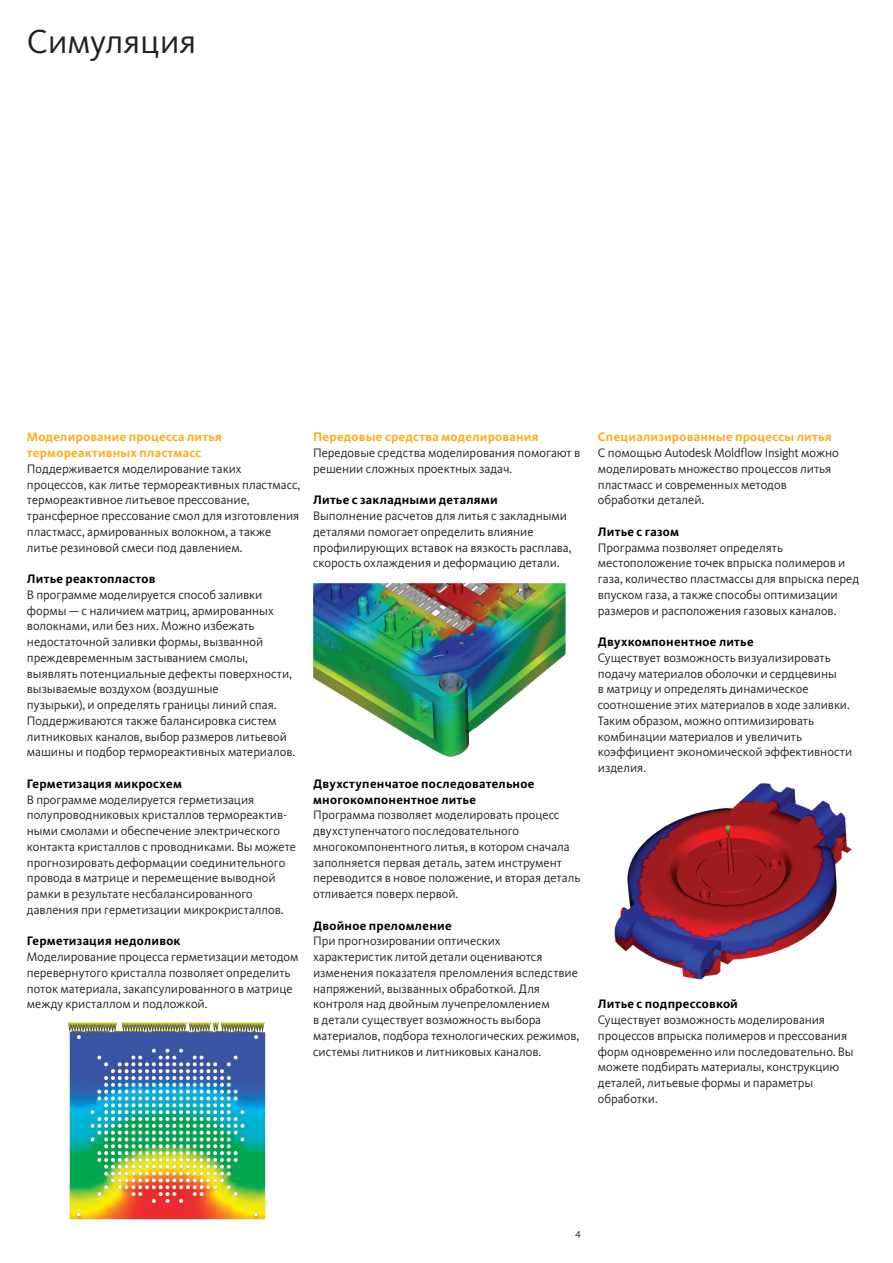
<style>
.page{position:relative;width:893px;height:1263px;background:#fff}
.page>*{position:absolute;margin:0;border:0;box-sizing:border-box;transform-origin:0 0}
.Common_-_heading_lar{font:34.5px "Kievit CY";letter-spacing:-.01em;color:#231f20}
.Common_-_body_text{font:12.75px/15.8px "Kievit CY";letter-spacing:-.005em;color:#231f20}
.Inventor_-_text_subh{font:700 12.75px/15.8px "Kievit CY";letter-spacing:.02em;color:#000002}
.Inventor_-_text_head{font:700 12.75px "Kievit CY";letter-spacing:.02em;color:#faaf18}
.Autodesk_text_headin{font:700 12.75px/15.8px "Kievit CY";letter-spacing:.02em;color:#faaf18}
.Common_-_body_text-2{font:700 12.75px "Kievit CY";letter-spacing:.015em;color:#000002}
.t1{font:10.5px "Kievit CY";color:#231f20}
</style>
<div class="page">
<img style="left:68px;top:1022px;width:198px;height:198px">
<img style="left:313px;top:583px;width:253px;height:174px">
<img style="left:614px;top:783px;width:238px;height:197px">
<p class="Common_-_heading_lar" style="left:27px;top:23px;width:171px">Симуляция</p>
<p class="Autodesk_text_headin" style="left:27px;top:429px;width:197px">Моделирование процесса литья термореактивных пластмасс</p>
<p class="Common_-_body_text" style="left:27px;top:461px;width:275px">Поддерживается моделирование таких процессов, как литье термореактивных пластмасс, термореактивное литьевое прессование, трансферное прессование смол для изготовления пластмасс, армированных волокном, а также литье резиновой смеси под давлением.</p>
<p class="Inventor_-_text_subh" style="left:27px;top:571px;width:130px">Литье реактопластов</p>
<p class="Common_-_body_text" style="left:27px;top:587px;width:270px">В программе моделируется способ заливки формы — с наличием матриц, армированных волокнами, или без них. Можно избежать недостаточной заливки формы, вызванной преждевременным застыванием смолы, выявлять потенциальные дефекты поверхности, вызываемые воздухом (воздушные<br>пузырьки), и определять границы линий спая.<br>Поддерживаются также балансировка систем литниковых каналов, выбор размеров литьевой машины и подбор термореактивных материалов.</p>
<p class="Inventor_-_text_subh" style="left:27px;top:776px;width:157px">Герметизация микросхем</p>
<p class="Common_-_body_text" style="left:27px;top:792px;width:271px">В программе моделируется герметизация полупроводниковых кристаллов термореактив&shy;ными смолами и обеспечение электрического контакта кристаллов с проводниками. Вы можете прогнозировать деформации соединительного провода в матрице и перемещение выводной рамки в результате несбалансированного давления при герметизации микрокристаллов.</p>
<p class="Inventor_-_text_subh" style="left:27px;top:933px;width:155px">Герметизация недоливок</p>
<p class="Common_-_body_text" style="left:27px;top:949px;width:273px">Моделирование процесса герметизации методом перевернутого кристалла позволяет определить поток материала, закапсулированного в матрице между кристаллом и подложкой.</p>
<p class="Inventor_-_text_head" style="left:313px;top:430px;width:227px">Передовые средства моделирования</p>
<p class="Common_-_body_text" style="left:313px;top:445px;width:269px">Передовые средства моделирования помогают в решении сложных проектных задач.</p>
<p class="Inventor_-_text_subh" style="left:313px;top:492px;width:186px">Литье с закладными деталями</p>
<p class="Common_-_body_text" style="left:313px;top:508px;width:260px">Выполнение расчетов для литья с закладными деталями помогает определить влияние профилирующих вставок на вязкость расплава, скорость охлаждения и деформацию детали.</p>
<p class="Inventor_-_text_subh" style="left:313px;top:776px;width:223px">Двухступенчатое последовательное многокомпонентное литье</p>
<p class="Common_-_body_text" style="left:313px;top:807px;width:269px">Программа позволяет моделировать процесс двухступенчатого последовательного многокомпонентного литья, в котором сначала заполняется первая деталь, затем инструмент переводится в новое положение, и вторая деталь отливается поверх первой.</p>
<p class="Inventor_-_text_subh" style="left:313px;top:918px;width:140px">Двойное преломление</p>
<p class="Common_-_body_text" style="left:313px;top:933px;width:268px">При прогнозировании оптических характеристик литой детали оцениваются изменения показателя преломления вследствие напряжений, вызванных обработкой. Для контроля над двойным лучепреломлением<br>в детали существует возможность выбора материалов, подбора технологических режимов, системы литников и литниковых каналов.</p>
<p class="Inventor_-_text_head" style="left:598px;top:430px;width:235px">Специализированные процессы литья</p>
<p class="Common_-_body_text" style="left:598px;top:445px;width:242px">С помощью Autodesk Moldflow Insight можно моделировать множество процессов литья пластмасс и современных методов обработки деталей.</p>
<p class="Inventor_-_text_subh" style="left:598px;top:524px;width:83px">Литье с газом</p>
<p class="Common_-_body_text" style="left:598px;top:540px;width:263px">Программа позволяет определять местоположение точек впрыска полимеров и газа, количество пластмассы для впрыска перед впуском газа, а также способы оптимизации размеров и расположения газовых каналов.</p>
<p class="Common_-_body_text-2" style="left:598px;top:635px;width:157px">Двухкомпонентное литье</p>
<p class="Common_-_body_text" style="left:598px;top:650px;width:256px">Существует возможность визуализировать подачу материалов оболочки и сердцевины<br>в матрицу и определять динамическое соотношение этих материалов в ходе заливки.<br>Таким образом, можно оптимизировать комбинации материалов и увеличить коэффициент экономической эффективности изделия.</p>
<p class="Inventor_-_text_subh" style="left:598px;top:996px;width:142px">Литье с подпрессовкой</p>
<p class="Common_-_body_text" style="left:598px;top:1012px;width:257px">Существует возможность моделирования процессов впрыска полимеров и прессования форм одновременно или последовательно. Вы можете подбирать материалы, конструкцию деталей, литьевые формы и параметры обработки.</p>
<p class="t1" style="left:575px;top:1227px;width:7px">4</p>
</div>
